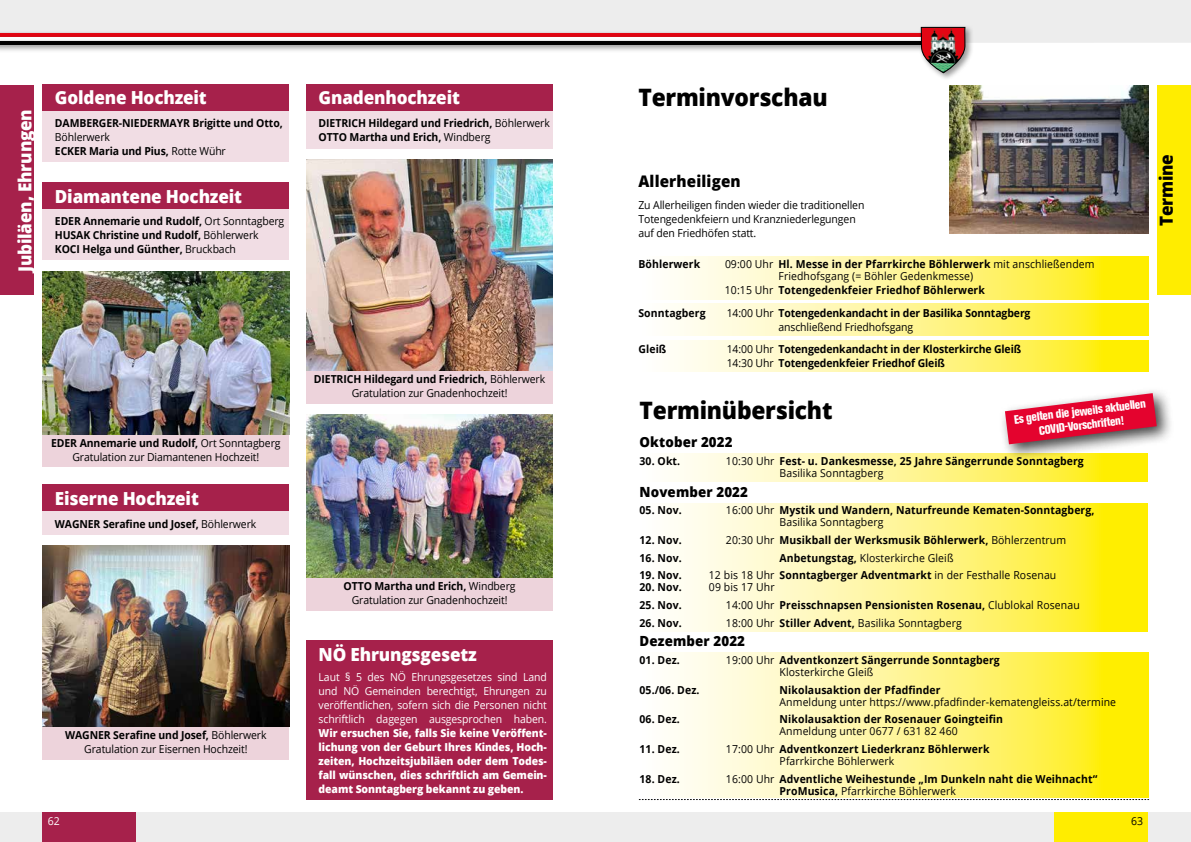
<style>
.page{position:relative;width:1191px;height:842px;background:#fff}
.page>*{position:absolute;margin:0;border:0;box-sizing:border-box;transform-origin:0 0}
.t1{font:800 24px "Open Sans";letter-spacing:-.01em;color:#000;scale:.95 1}
.t2{font:800 18px "Open Sans";letter-spacing:-.01em;color:#fff;scale:.95 1}
.t3{font:800 18px "Open Sans";letter-spacing:-.01em;color:#000;scale:.95 1}
.t4{font:800 16px "Open Sans";letter-spacing:.01em;color:#000;scale:.95 1}
.t5{font:800 14px "Open Sans";letter-spacing:.01em;color:#000;scale:.95 1}
.t6{font:800 12px/14px "Akzent Cond";color:#fff;text-align:center;scale:.95 1}
.t7{font:700 11px/12px "Open Sans";letter-spacing:.01em;color:#000;scale:.95 1}
.t8{font:11px/14px "Open Sans";letter-spacing:-.01em;color:#000;text-align:center;scale:.95 1}
.t9{font:700 11px/14px "Open Sans";letter-spacing:-.01em;color:#000;scale:.95 1}
.t10{font:11px/12px "Open Sans";letter-spacing:.01em;color:#000;scale:.95 1}
.t11{font:800 11px/14px "Open Sans";letter-spacing:-.01em;color:#fff;text-align:justify;scale:.95 1}
.t12{font:11px/14px "Open Sans";letter-spacing:-.01em;color:#fff;text-align:justify;scale:.95 1}
.s1{font-weight:700}
.s2{font-weight:400}
</style>
<div class="page">
<svg style="left:670px;top:453px;width:478px;height:28px;background:#fff593"></svg>
<svg style="left:670px;top:503px;width:478px;height:128px;background:#fff588"></svg>
<svg style="left:670px;top:653px;width:478px;height:144px;background:#fff588"></svg>
<svg style="left:670px;top:257px;width:478px;height:42px;background:#fff588"></svg>
<div style="left:306px;top:640px;width:247px;height:159px;background:#a6214b"></div>
<div style="left:306px;top:111px;width:247px;height:38px;background:#f1dde4"></div>
<div style="left:306px;top:84px;width:247px;height:27px;background:#a6214b"></div>
<div style="left:43px;top:511px;width:246px;height:23px;background:#f1dde4"></div>
<div style="left:43px;top:485px;width:246px;height:26px;background:#a6214b"></div>
<div style="left:43px;top:726px;width:246px;height:33px;background:#edd3db"></div>
<div style="left:306px;top:370px;width:247px;height:33px;background:#edd3db"></div>
<div style="left:306px;top:577px;width:247px;height:33px;background:#edd3db"></div>
<div style="left:43px;top:209px;width:246px;height:51px;background:#f1dde4"></div>
<div style="left:43px;top:182px;width:246px;height:27px;background:#a6214b"></div>
<div style="left:43px;top:111px;width:246px;height:51px;background:#f1dde4"></div>
<div style="left:43px;top:84px;width:246px;height:27px;background:#a6214b"></div>
<div style="left:43px;top:434px;width:246px;height:33px;background:#edd3db"></div>
<svg style="left:670px;top:304px;width:478px;height:31px;background:#fff588"></svg>
<svg style="left:670px;top:340px;width:478px;height:31px;background:#fff588"></svg>
<svg style="left:639px;top:799px;width:509px;height:1px"></svg>
<img style="left:949px;top:85px;width:199px;height:148px">
<div style="left:999px;top:387px;width:175px;height:75px;background:#000;opacity:.75"></div>
<svg style="left:1005px;top:393px;width:151px;height:51px"></svg>
<img style="left:43px;top:545px;width:246px;height:182px">
<img style="left:306px;top:160px;width:247px;height:211px">
<img style="left:306px;top:414px;width:247px;height:164px">
<img style="left:43px;top:271px;width:246px;height:164px">
<div style="left:0;top:812px;width:1191px;height:30px;background:#ededed"></div>
<div style="left:1156px;top:85px;width:35px;height:210px;background:#ffed00"></div>
<div style="left:1054px;top:812px;width:94px;height:30px;background:#ffed00"></div>
<div style="left:0;top:0;width:1191px;height:43px;background:#ededed"></div>
<div style="left:0;top:30px;width:951px;height:15px;background:#e3e0e1"></div>
<hr style="left:0;top:33px;width:943px;height:4px;background:#e30613">
<div style="left:0;top:34px;width:951px;height:15px;background:#d90915"></div>
<hr style="left:0;top:37px;width:943px;height:4px;background:#fff">
<div style="left:0;top:38px;width:951px;height:15px;background:#000;opacity:.4"></div>
<hr style="left:0;top:41px;width:943px;height:4px;background:#000">
<div style="left:918px;top:24px;width:55px;height:57px;background:#000;opacity:.4"></div>
<svg style="left:920px;top:26px;width:46px;height:48px"></svg>
<div style="left:0;top:86px;width:34px;height:209px;background:#a6214b"></div>
<div style="left:42px;top:812px;width:94px;height:30px;background:#a6214b"></div>
<h2 class="t2" style="left:11px;top:272px;width:173px;rotate:-90deg">Jubiläen, Ehrungen</h2>
<h2 class="t2" style="left:55px;top:84px;width:161px">Goldene Hochzeit</h2>
<p class="t9" style="left:55px;top:116px;width:241px">DAMBERGER-NIEDERMAYR Brigitte und Otto,</p>
<p class="t8" style="left:55px;top:130px;width:181px;text-align:left">Böhlerwerk<br><span class="s1">ECKER Maria und Pius,</span> Rotte Wühr</p>
<h2 class="t2" style="left:55px;top:182px;width:198px">Diamantene Hochzeit</h2>
<p class="t9" style="left:55px;top:214px;width:243px">EDER Annemarie und Rudolf, <span class="s2">Ort Sonntagberg<br></span>HUSAK Christine und Rudolf, <span class="s2">Böhlerwerk<br></span>KOCI Helga und Günther, <span class="s2">Bruckbach</span></p>
<h2 class="t2" style="left:319px;top:84px;width:150px">Gnadenhochzeit</h2>
<p class="t9" style="left:319px;top:116px;width:245px">DIETRICH Hildegard und Friedrich, <span class="s2">Böhlerwerk<br></span>OTTO Martha und Erich, <span class="s2">Windberg</span></p>
<p class="t8" style="left:51px;top:436px;width:243px"><span class="s1">EDER Annemarie und Rudolf,</span> Ort Sonntagberg<br>Gratulation zur Diamantenen Hochzeit!</p>
<h2 class="t2" style="left:55px;top:485px;width:153px">Eiserne Hochzeit</h2>
<p class="t9" style="left:55px;top:516px;width:213px">WAGNER Serafine und Josef, <span class="s2">Böhlerwerk</span></p>
<p class="t8" style="left:65px;top:728px;width:213px"><span class="s1">WAGNER Serafine und Josef,</span> Böhlerwerk<br>Gratulation zur Eisernen Hochzeit!</p>
<p class="t8" style="left:314px;top:372px;width:245px"><span class="s1">DIETRICH Hildegard und Friedrich,</span> Böhlerwerk<br>Gratulation zur Gnadenhochzeit!</p>
<p class="t8" style="left:344px;top:579px;width:182px"><span class="s1">OTTO Martha und Erich,</span> Windberg<br>Gratulation zur Gnadenhochzeit!</p>
<h2 class="t2" style="left:319px;top:641px;width:168px">NÖ Ehrungsgesetz</h2>
<p class="t12" style="left:319px;top:669px;width:242px">Laut § 5 des NÖ Ehrungsgesetzes sind Land und NÖ Gemeinden berechtigt, Ehrungen zu veröffentlichen, sofern sich die Personen nicht schriftlich dagegen ausgesprochen haben.</p>
<p class="t11" style="left:319px;top:725px;width:242px">Wir ersuchen Sie, falls Sie keine Veröffent&shy;lichung von der Geburt Ihres Kindes, Hoch&shy;zeiten, Hochzeitsjubiläen oder dem Todes&shy;fall wünschen, dies schriftlich am Gemein&shy;deamt Sonntagberg bekannt zu geben.</p>
<h1 class="t1" style="left:638px;top:79px;width:201px">Terminvorschau</h1>
<h3 class="t4" style="left:638px;top:169px;width:109px">Allerheiligen</h3>
<p class="t8" style="left:638px;top:198px;width:239px;text-align:left">Zu Allerheiligen finden wieder die traditionellen<br>Totengedenkfeiern und Kranzniederlegungen auf den Friedhöfen statt.</p>
<p class="t7" style="left:638px;top:258px;width:66px">Böhlerwerk</p>
<p class="t10" style="left:778px;top:258px;width:334px;text-indent:-53px">09:00 Uhr <span class="s1">Hl. Messe in der Pfarrkirche Böhlerwerk</span> mit anschließendem<br>Friedhofsgang (= Böhler Gedenkmesse)</p>
<p class="t7" style="left:725px;top:284px;width:275px"><span class="s2">10:15 Uhr</span> Totengedenkfeier Friedhof Böhlerwerk</p>
<p class="t7" style="left:638px;top:306px;width:72px">Sonntagberg</p>
<p class="t9" style="left:778px;top:305px;width:267px;text-indent:-52px"><span class="s2">14:00 Uhr</span> Totengedenkandacht in der Basilika Sonntagberg <span class="s2">anschließend Friedhofsgang</span></p>
<p class="t7" style="left:638px;top:343px;width:31px">Gleiß</p>
<p class="t9" style="left:726px;top:342px;width:311px"><span class="s2">14:00 Uhr</span> Totengedenkandacht in der Klosterkirche Gleiß<br><span class="s2">14:30 Uhr</span> Totengedenkfeier Friedhof Gleiß</p>
<p class="t6" style="left:1013px;top:412px;width:141px;rotate:-7deg">Es gelten die jeweils aktuellen<br>COVID-Vorschriften!</p>
<h1 class="t1" style="left:639px;top:392px;width:205px">Terminübersicht</h1>
<p class="t5" style="left:639px;top:431px;width:99px">Oktober 2022</p>
<p class="t7" style="left:639px;top:455px;width:44px">30. Okt.</p>
<p class="t7" style="left:779px;top:455px;width:322px;text-indent:-54px"><span class="s2">10:30 Uhr</span> Fest- u. Dankesmesse, 25 Jahre Sängerrunde Sonntagberg<br><span class="s2">Basilika Sonntagberg</span></p>
<p class="t5" style="left:639px;top:481px;width:116px">November 2022</p>
<p class="t7" style="left:639px;top:504px;width:46px">05. Nov.</p>
<p class="t7" style="left:779px;top:504px;width:333px;text-indent:-54px"><span class="s2">16:00 Uhr</span> Mystik und Wandern, Naturfreunde Kematen-Sonntagberg,<br><span class="s2">Basilika Sonntagberg</span></p>
<p class="t7" style="left:639px;top:534px;width:46px">12. Nov.</p>
<p class="t7" style="left:726px;top:534px;width:359px"><span class="s2">20:30 Uhr</span> Musikball der Werksmusik Böhlerwerk, <span class="s2">Böhlerzentrum</span></p>
<p class="t7" style="left:639px;top:551px;width:46px">16. Nov.</p>
<p class="t10" style="left:779px;top:551px;width:185px"><span class="s1">Anbetungstag,</span> Klosterkirche Gleiß</p>
<p class="t7" style="left:639px;top:569px;width:46px">19. Nov.</p>
<p class="t10" style="left:709px;top:569px;width:367px">12 bis 18 Uhr <span class="s1">Sonntagberger Adventmarkt</span> in der Festhalle Rosenau</p>
<p class="t7" style="left:639px;top:581px;width:46px">20. Nov.</p>
<p class="t10" style="left:709px;top:581px;width:71px">09 bis 17 Uhr</p>
<p class="t7" style="left:639px;top:599px;width:46px">25. Nov.</p>
<p class="t7" style="left:726px;top:599px;width:374px"><span class="s2">14:00 Uhr</span> Preisschnapsen Pensionisten Rosenau, <span class="s2">Clublokal Rosenau</span></p>
<p class="t7" style="left:639px;top:616px;width:46px">26. Nov.</p>
<p class="t10" style="left:726px;top:616px;width:250px">18:00 Uhr <span class="s1">Stiller Advent,</span> Basilika Sonntagberg</p>
<p class="t5" style="left:639px;top:630px;width:113px">Dezember 2022</p>
<p class="t7" style="left:639px;top:654px;width:44px">01. Dez.</p>
<p class="t7" style="left:779px;top:654px;width:233px;text-indent:-54px"><span class="s2">19:00 Uhr</span> Adventkonzert Sängerrunde Sonntagberg<br><span class="s2">Klosterkirche Gleiß</span></p>
<p class="t7" style="left:639px;top:683px;width:65px">05./06. Dez.</p>
<p class="t7" style="left:779px;top:683px;width:171px">Nikolausaktion der Pfadfinder</p>
<p class="t10" style="left:779px;top:695px;width:356px">Anmeldung unter https://www.pfadfinder-kematengleiss.at/termine</p>
<p class="t7" style="left:639px;top:713px;width:44px">06. Dez.</p>
<p class="t7" style="left:779px;top:713px;width:237px">Nikolausaktion der Rosenauer Goingteifin</p>
<p class="t10" style="left:779px;top:725px;width:189px">Anmeldung unter 0677 / 631 82 460</p>
<p class="t7" style="left:639px;top:743px;width:44px">11. Dez.</p>
<p class="t7" style="left:779px;top:743px;width:222px;text-indent:-54px"><span class="s2">17:00 Uhr</span> Adventkonzert Liederkranz Böhlerwerk<br><span class="s2">Pfarrkirche Böhlerwerk</span></p>
<p class="t7" style="left:639px;top:772px;width:44px">18. Dez.</p>
<p class="t7" style="left:779px;top:772px;width:336px;text-indent:-54px"><span class="s2">16:00 Uhr</span> Adventliche Weihestunde „Im Dunkeln naht die Weihnacht“<br>ProMusica, <span class="s2">Pfarrkirche Böhlerwerk</span></p>
<p class="t12" style="left:48px;top:813px;width:14px">62</p>
<p class="t8" style="left:1131px;top:813px;width:14px">63</p>
<h2 class="t3" style="left:1152px;top:226px;width:78px;rotate:-90deg">Termine</h2>
</div>
